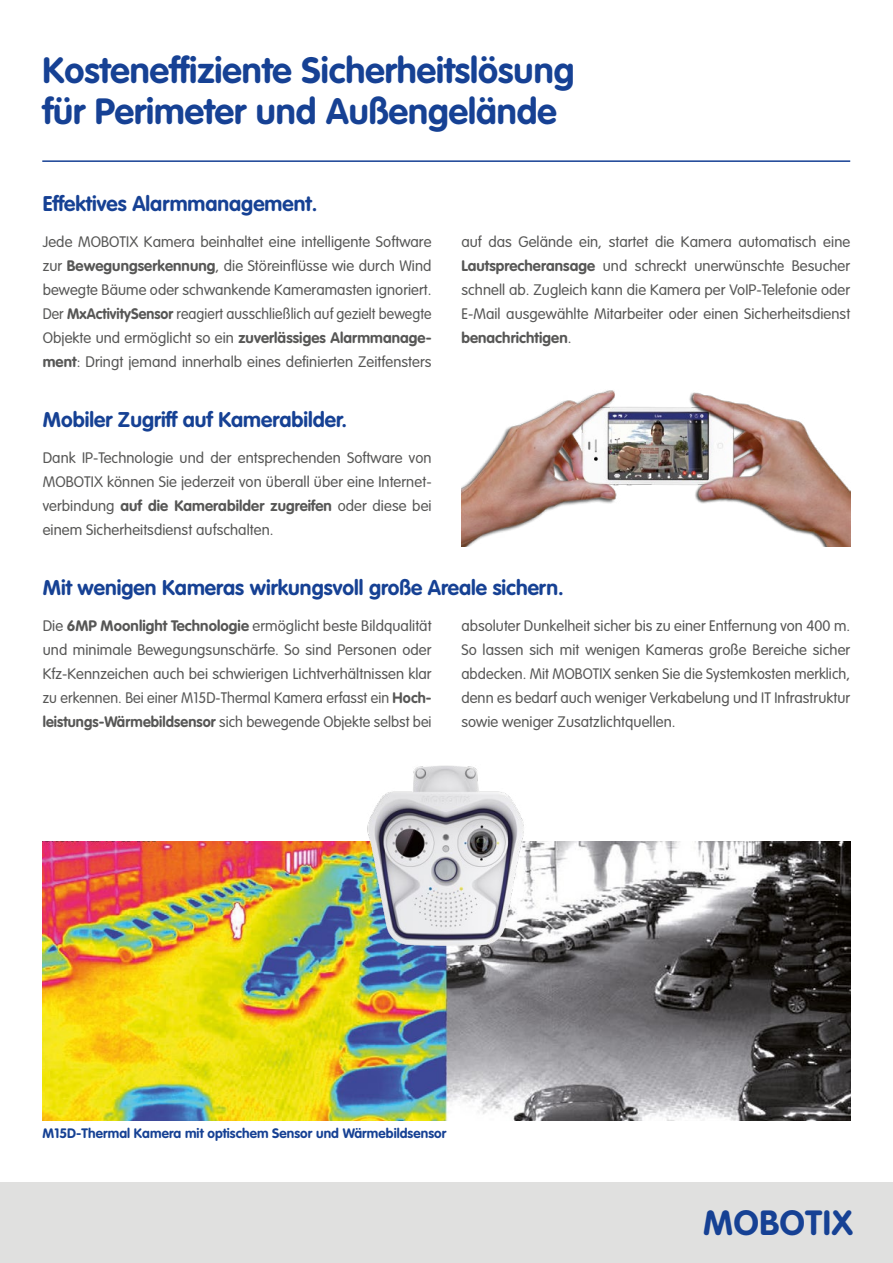
<style>
.page{position:relative;width:893px;height:1263px;background:#fff}
.page>*{position:absolute;margin:0;border:0;box-sizing:border-box;transform-origin:0 0}
.PageHead{font:700 36px/40.5px "VAG Rounded LT Pro";color:#164194}
.t1{font:700 34.5px "VAG Rounded LT Pro";letter-spacing:.02em;color:#164194}
.TextParagraphTitleSe{font:700 21px "VAG Rounded LT Pro";color:#164194}
.TextParagraph{font:300 15px/24px "VAG Rounded LT Pro";letter-spacing:.005em;color:#575756;text-align:justify}
.TextPicNotesTitle{font:700 13.5px "VAG Rounded LT Pro";letter-spacing:.005em;color:#164194}
.s1{font-weight:700}
</style>
<div class="page">
<hr style="left:42px;top:160px;width:808px;height:2px;background:#164194">
<div style="left:0;top:1182px;width:893px;height:81px;background:#e0e0df"></div>
<img style="left:43px;top:842px;width:807px;height:278px">
<img style="left:349px;top:765px;width:195px;height:188px">
<img style="left:461px;top:390px;width:389px;height:157px">
<p class="PageHead" style="left:43px;top:51px;width:533px">Kosteneffiziente Sicherheitslösung für Perimeter und Außengelände</p>
<p class="TextParagraphTitleSe" style="left:43px;top:190px;width:276px">Effektives Alarmmanagement.</p>
<p class="TextParagraph" style="left:43px;top:230px;width:390px">Jede MOBOTIX Kamera beinhaltet eine intelligente Software zur <span class="s1">Bewegungserkennung</span>, die Störeinflüsse wie durch Wind bewegte Bäume oder schwankende Kameramasten ignoriert.<br>Der <span class="s1">MxActivitySensor</span> reagiert ausschließlich auf gezielt bewegte Objekte und ermöglicht so ein <span class="s1">zuverlässiges Alarmmanage&shy;ment</span>: Dringt jemand innerhalb eines definierten Zeitfensters</p>
<p class="TextParagraph" style="left:461px;top:230px;width:390px">auf das Gelände ein, startet die Kamera automatisch eine <span class="s1">Lautsprecheransage</span> und schreckt unerwünschte Besucher schnell ab. Zugleich kann die Kamera per VoIP-Telefonie oder E-Mail ausgewählte Mitarbeiter oder einen Sicherheitsdienst <span class="s1">benachrichtigen</span>.</p>
<p class="TextParagraphTitleSe" style="left:43px;top:406px;width:306px">Mobiler Zugriff auf Kamerabilder.</p>
<p class="TextParagraph" style="left:43px;top:446px;width:390px">Dank IP-Technologie und der entsprechenden Software von MOBOTIX können Sie jederzeit von überall über eine Internet&shy;verbindung <span class="s1">auf die Kamerabilder zugreifen</span> oder diese bei einem Sicherheitsdienst aufschalten.</p>
<p class="TextParagraphTitleSe" style="left:43px;top:574px;width:522px">Mit wenigen Kameras wirkungsvoll große Areale sichern.</p>
<p class="TextParagraph" style="left:43px;top:614px;width:390px">Die <span class="s1">6MP Moonlight Technologie</span> ermöglicht beste Bildqualität und minimale Bewegungsunschärfe. So sind Personen oder Kfz-Kennzeichen auch bei schwierigen Lichtverhältnissen klar zu erkennen. Bei einer M15D-Thermal Kamera erfasst ein <span class="s1">Hoch&shy;leistungs-Wärmebildsensor</span> sich bewegende Objekte selbst bei</p>
<p class="TextParagraph" style="left:461px;top:614px;width:390px">absoluter Dunkelheit sicher bis zu einer Entfernung von 400 m.<br>So lassen sich mit wenigen Kameras große Bereiche sicher abdecken. Mit MOBOTIX senken Sie die Systemkosten merklich, denn es bedarf auch weniger Verkabelung und IT Infrastruktur sowie weniger Zusatzlichtquellen.</p>
<p class="TextPicNotesTitle" style="left:43px;top:1124px;width:405px">M15D-Thermal Kamera mit optischem Sensor und Wärmebildsensor</p>
<p class="t1" style="left:703px;top:1200px;width:151px">MOBOTIX</p>
</div>
